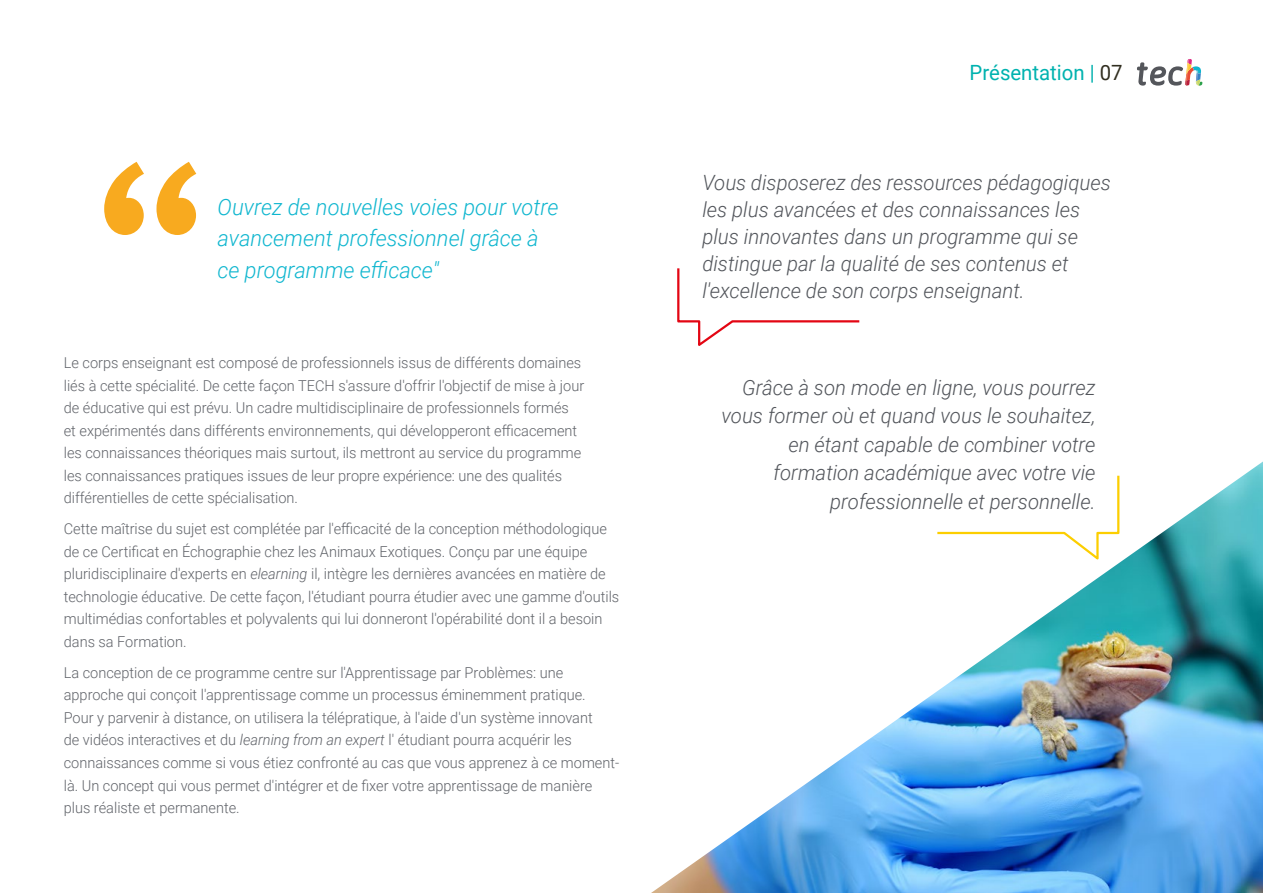
<style>
.page{position:relative;width:1263px;height:893px;background:#fff}
.page>*{position:absolute;margin:0;border:0;box-sizing:border-box;transform-origin:0 0}
.t1{font:italic 300 22.5px/31.5px "Roboto";color:#0fb6cf}
.t2{font:italic 300 21px/27px "Roboto";color:#52555b}
.t3{font:21px "Roboto";color:#00b2af}
.t4{font:300 15px/22.5px "Roboto";color:#61646a}
.s1{font-style:italic}
.s2{color:#00b0ad}
.s3{color:#312e20}
</style>
<div class="page">
<svg style="left:104px;top:162px;width:92px;height:73px"></svg>
<svg style="left:677px;top:268px;width:183px;height:78px"></svg>
<img style="left:651px;top:461px;width:612px;height:432px">
<svg style="left:1137px;top:59px;width:65px;height:27px"></svg>
<svg style="left:935px;top:473px;width:185px;height:90px"></svg>
<h1 class="t1" style="left:218px;top:190px;width:342px">Ouvrez de nouvelles voies pour votre avancement professionnel grâce à ce programme efficace"</h1>
<p class="t4" style="left:64px;top:351px;width:522px">Le corps enseignant est composé de professionnels issus de différents domaines liés à cette spécialité. De cette façon TECH s'assure d'offrir l'objectif de mise à jour de éducative qui est prévu. Un cadre multidisciplinaire de professionnels formés et expérimentés dans différents environnements, qui développeront efficacement les connaissances théoriques mais surtout, ils mettront au service du programme les connaissances pratiques issues de leur propre expérience: une des qualités différentielles de cette spécialisation.</p>
<p class="t4" style="left:64px;top:517px;width:557px">Cette maîtrise du sujet est complétée par l'efficacité de la conception méthodologique de ce Certificat en Échographie chez les Animaux Exotiques. Conçu par une équipe pluridisciplinaire d'experts en <span class="s1">elearning</span> il, intègre les dernières avancées en matière de technologie éducative. De cette façon, l'étudiant pourra étudier avec une gamme d'outils multimédias confortables et polyvalents qui lui donneront l'opérabilité dont il a besoin dans sa Formation.</p>
<p class="t4" style="left:64px;top:661px;width:557px">La conception de ce programme centre sur l'Apprentissage par Problèmes: une approche qui conçoit l'apprentissage comme un processus éminemment pratique.<br>Pour y parvenir à distance, on utilisera la télépratique, à l'aide d'un système innovant<br>de vidéos interactives et du <span class="s1">learning from an expert</span> l' étudiant pourra acquérir les connaissances comme si vous étiez confronté au cas que vous apprenez à ce moment&shy;là. Un concept qui vous permet d'intégrer et de fixer votre apprentissage de manière plus réaliste et permanente.</p>
<h2 class="t3" style="left:970px;top:57px;width:155px">Présentation <span class="s2">|</span> <span class="s3">07</span></h2>
<h2 class="t2" style="left:702px;top:168px;width:410px">Vous disposerez des ressources pédagogiques les plus avancées et des connaissances les plus innovantes dans un programme qui se distingue par la qualité de ses contenus et l'excellence de son corps enseignant.</h2>
<h2 class="t2" style="left:721px;top:372px;width:376px;line-height:28.5px;text-align:right">Grâce à son mode en ligne, vous pourrez vous former où et quand vous le souhaitez, en étant capable de combiner votre formation académique avec votre vie professionnelle et personnelle.</h2>
</div>
